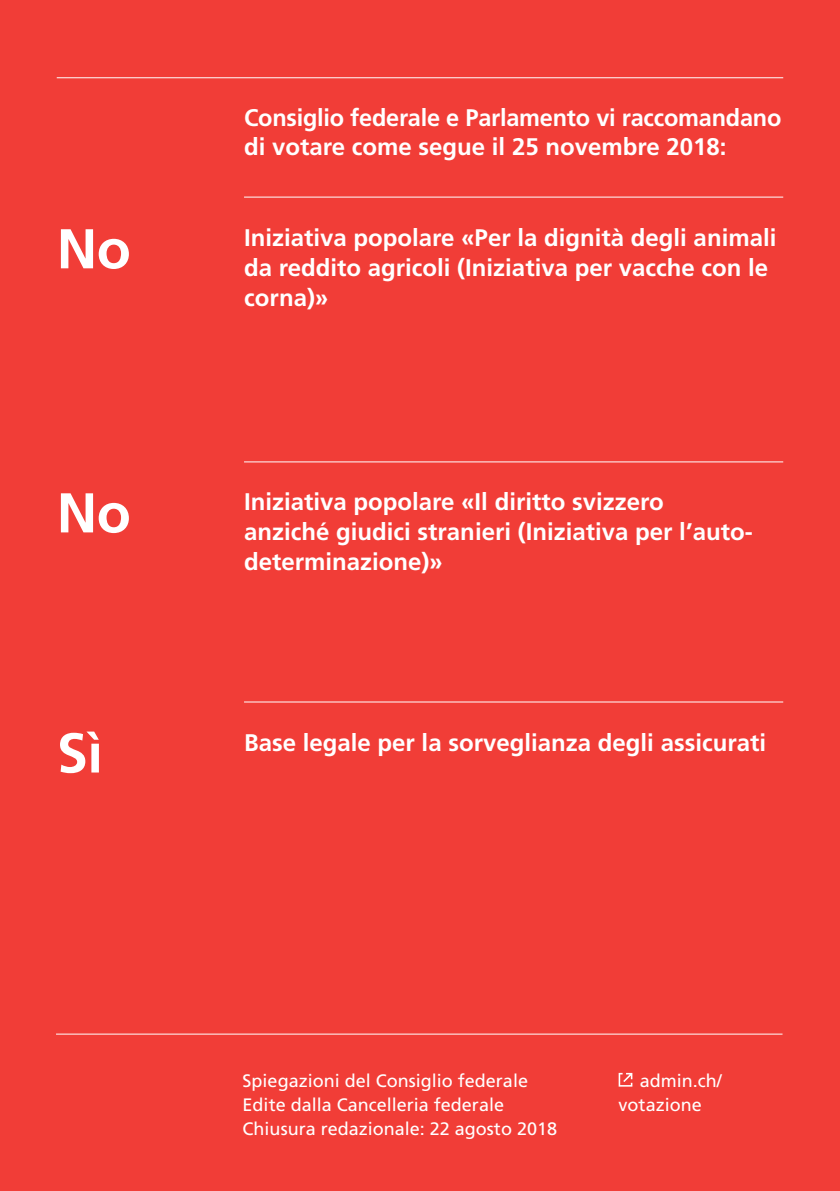
<style>
.page{position:relative;width:840px;height:1191px;background:#fff}
.page>*{position:absolute;margin:0;border:0;box-sizing:border-box;transform-origin:0 0}
.t1{font:700 56px "Frutiger LT Std";color:#fff}
.t2{font:700 24px/30px "Frutiger LT Std";color:#fff}
.t3{font:18px/24px "Frutiger LT Std";color:#fff}
</style>
<div class="page">
<div style="left:0;top:0;width:839px;height:1191px;background:#f13d37"></div>
<svg style="left:618px;top:1072px;width:14px;height:14px"></svg>
<hr style="left:244px;top:197px;width:538px;height:1px;background:#fff">
<hr style="left:244px;top:461px;width:538px;height:1px;background:#fff">
<hr style="left:244px;top:701px;width:538px;height:1px;background:#fff">
<hr style="left:57px;top:77px;width:725px;height:1px;background:#fff">
<hr style="left:56px;top:1033px;width:726px;height:1px;background:#fff">
<h1 class="t2" style="left:244px;top:104px;width:538px;line-height:29px">Consiglio federale e Parlamento vi raccomandano di votare come segue il 25 novembre 2018:</h1>
<p class="t1" style="left:57px;top:216px;width:76px">No</p>
<p class="t2" style="left:244px;top:223px;width:533px">Iniziativa popolare «Per la dignità degli animali da reddito agricoli (Iniziativa per vacche con le corna)»</p>
<p class="t1" style="left:57px;top:480px;width:76px">No</p>
<p class="t2" style="left:244px;top:487px;width:510px">Iniziativa popolare «Il diritto svizzero anziché giudici stranieri (Iniziativa per l’auto&shy;determinazione)»</p>
<p class="t1" style="left:57px;top:720px;width:48px">Sì</p>
<p class="t2" style="left:244px;top:727px;width:523px">Base legale per la sorveglianza degli assicurati</p>
<p class="t3" style="left:242px;top:1068px;width:287px">Spiegazioni del Consiglio federale</p>
<p class="t3" style="left:242px;top:1092px;width:263px">Edite dalla Cancelleria federale</p>
<p class="t3" style="left:242px;top:1116px;width:316px">Chiusura redazionale: 22 agosto 2018</p>
<p class="t3" style="left:618px;top:1068px;width:105px;text-indent:21px">admin.ch/ votazione</p>
</div>
